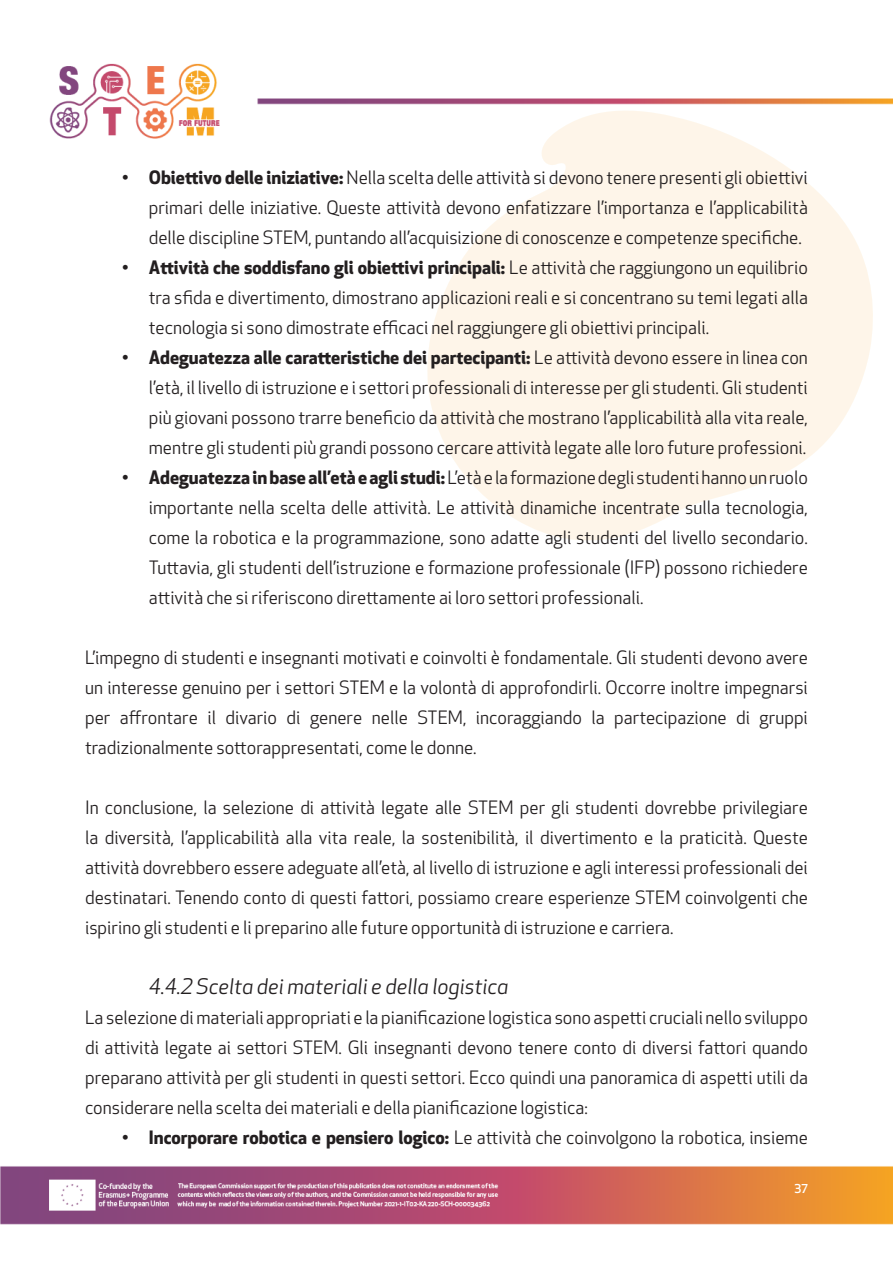
<style>
.page{position:relative;width:893px;height:1263px;background:#fff}
.page>*{position:absolute;margin:0;border:0;box-sizing:border-box;transform-origin:0 0}
.t1{font:italic 21px "Apex New";color:#231f20}
.t2{font:18px/30px "Apex New";color:#231f20;text-align:justify}
.t3{font:500 12px "Apex New";color:#fff}
.s1{font-weight:700}
</style>
<div class="page">
<img style="left:0;top:63px;width:893px;height:1162px">
<svg style="left:424px;top:103px;width:453px;height:458px;fill:#fef5e9"></svg>
<p class="t2" style="left:149px;top:162px;width:661px;text-indent:-27px"><span class="s1">• Obiettivo delle iniziative:</span> Nella scelta delle attività si devono tenere presenti gli obiettivi primari delle iniziative. Queste attività devono enfatizzare l’importanza e l’applicabilità delle discipline STEM, puntando all’acquisizione di conoscenze e competenze specifiche.</p>
<p class="t2" style="left:149px;top:252px;width:661px;text-indent:-27px"><span class="s1">• Attività che soddisfano gli obiettivi principali:</span> Le attività che raggiungono un equilibrio tra sfida e divertimento, dimostrano applicazioni reali e si concentrano su temi legati alla tecnologia si sono dimostrate efficaci nel raggiungere gli obiettivi principali.</p>
<p class="t2" style="left:149px;top:342px;width:661px;text-indent:-27px"><span class="s1">• Adeguatezza alle caratteristiche dei partecipanti:</span> Le attività devono essere in linea con l’età, il livello di istruzione e i settori professionali di interesse per gli studenti. Gli studenti più giovani possono trarre beneficio da attività che mostrano l’applicabilità alla vita reale, mentre gli studenti più grandi possono cercare attività legate alle loro future professioni.</p>
<p class="t2" style="left:149px;top:462px;width:661px;text-indent:-27px"><span class="s1">• Adeguatezza in base all’età e agli studi:</span> L’età e la formazione degli studenti hanno un ruolo importante nella scelta delle attività. Le attività dinamiche incentrate sulla tecnologia, come la robotica e la programmazione, sono adatte agli studenti del livello secondario.<br>Tuttavia, gli studenti dell’istruzione e formazione professionale (IFP) possono richiedere attività che si riferiscono direttamente ai loro settori professionali.</p>
<p class="t2" style="left:85px;top:642px;width:724px">L’impegno di studenti e insegnanti motivati e coinvolti è fondamentale. Gli studenti devono avere un interesse genuino per i settori STEM e la volontà di approfondirli. Occorre inoltre impegnarsi per affrontare il divario di genere nelle STEM, incoraggiando la partecipazione di gruppi tradizionalmente sottorappresentati, come le donne.</p>
<p class="t2" style="left:85px;top:792px;width:724px">In conclusione, la selezione di attività legate alle STEM per gli studenti dovrebbe privilegiare la diversità, l’applicabilità alla vita reale, la sostenibilità, il divertimento e la praticità. Queste attività dovrebbero essere adeguate all’età, al livello di istruzione e agli interessi professionali dei destinatari. Tenendo conto di questi fattori, possiamo creare esperienze STEM coinvolgenti che ispirino gli studenti e li preparino alle future opportunità di istruzione e carriera.</p>
<p class="t1" style="left:149px;top:973px;width:361px">4.4.2 Scelta dei materiali e della logistica</p>
<p class="t2" style="left:85px;top:1002px;width:724px">La selezione di materiali appropriati e la pianificazione logistica sono aspetti cruciali nello sviluppo di attività legate ai settori STEM. Gli insegnanti devono tenere conto di diversi fattori quando preparano attività per gli studenti in questi settori. Ecco quindi una panoramica di aspetti utili da considerare nella scelta dei materiali e della pianificazione logistica:</p>
<p class="t2" style="left:122px;top:1122px;width:688px"><span class="s1">• Incorporare robotica e pensiero logico:</span> Le attività che coinvolgono la robotica, insieme</p>
<p class="t3" style="left:794px;top:1181px;width:15px">37</p>
</div>
